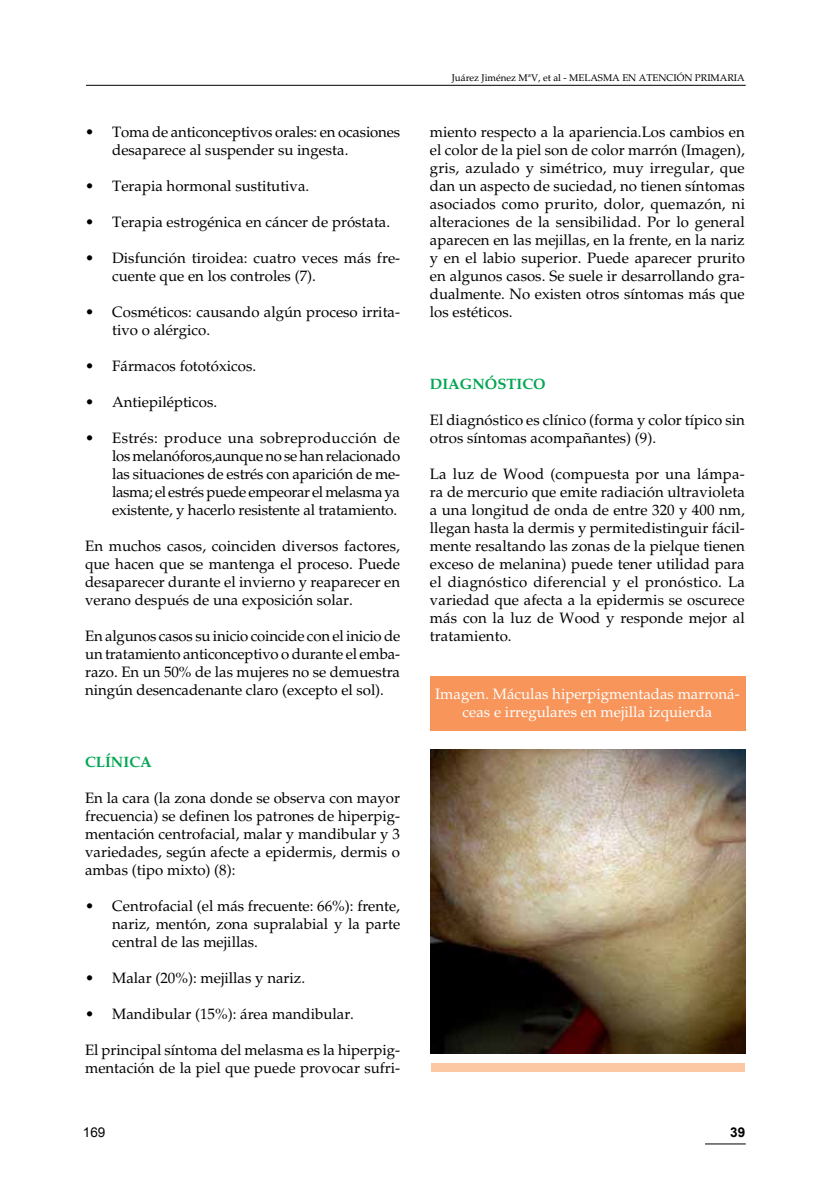
<style>
.page{position:relative;width:830px;height:1191px;background:#fff}
.page>*{position:absolute;margin:0;border:0;box-sizing:border-box;transform-origin:0 0}
.t1{font:15px/18px "Palatino";color:#000;text-align:justify}
.t2{font:15px/18px "Palatino";color:#fff;text-align:center}
.t3{font:700 15px "Palatino";color:#00a651}
.t4{font:13.5px "Arial";color:#000}
.t5{font:700 13.5px "Arial";color:#000}
.t6{font:9.75px "Palatino";color:#000}
</style>
<div class="page">
<hr style="left:704px;top:1143px;width:41px;height:1px;background:#000">
<hr style="left:86px;top:85px;width:659px;height:1px;background:#000">
<div style="left:429px;top:676px;width:315px;height:55px;background:#f7955b"></div>
<div style="left:430px;top:1063px;width:314px;height:9px;background:#fcc7a3"></div>
<img style="left:430px;top:749px;width:315px;height:304px">
<p class="t1" style="left:112px;top:123px;width:289px;text-indent:-27px">• Toma de anticonceptivos orales: en ocasiones desaparece al suspender su ingesta.</p>
<p class="t1" style="left:85px;top:177px;width:225px">• Terapia hormonal sustitutiva.</p>
<p class="t1" style="left:85px;top:213px;width:306px">• Terapia estrogénica en cáncer de próstata.</p>
<p class="t1" style="left:112px;top:249px;width:289px;text-indent:-27px">• Disfunción tiroidea: cuatro veces más fre&shy;cuente que en los controles (7).</p>
<p class="t1" style="left:112px;top:303px;width:289px;text-indent:-27px">• Cosméticos: causando algún proceso irrita&shy;tivo o alérgico.</p>
<p class="t1" style="left:85px;top:357px;width:172px">• Fármacos fototóxicos.</p>
<p class="t1" style="left:85px;top:393px;width:133px">• Antiepilépticos.</p>
<p class="t1" style="left:112px;top:429px;width:289px;text-indent:-27px">• Estrés: produce una sobreproducción de los melanóforos,aunque no se han relacionado las situaciones de estrés con aparición de me&shy;lasma; el estrés puede empeorar el melasma ya existente, y hacerlo resistente al tratamiento.</p>
<p class="t1" style="left:85px;top:537px;width:316px">En muchos casos, coinciden diversos factores, que hacen que se mantenga el proceso. Puede desaparecer durante el invierno y reaparecer en verano después de una exposición solar.</p>
<p class="t1" style="left:85px;top:627px;width:316px">En algunos casos su inicio coincide con el inicio de un tratamiento anticonceptivo o durante el emba&shy;razo. En un 50% de las mujeres no se demuestra ningún desencadenante claro (excepto el sol).</p>
<p class="t3" style="left:85px;top:753px;width:68px">CLÍNICA</p>
<p class="t1" style="left:85px;top:789px;width:316px">En la cara (la zona donde se observa con mayor frecuencia) se definen los patrones de hiperpig&shy;mentación centrofacial, malar y mandibular y 3 variedades, según afecte a epidermis, dermis o ambas (tipo mixto) (8):</p>
<p class="t1" style="left:112px;top:897px;width:289px;text-indent:-27px">• Centrofacial (el más frecuente: 66%): frente, nariz, mentón, zona supralabial y la parte central de las mejillas.</p>
<p class="t1" style="left:85px;top:969px;width:221px">• Malar (20%): mejillas y nariz.</p>
<p class="t1" style="left:85px;top:1005px;width:270px">• Mandibular (15%): área mandibular.</p>
<p class="t1" style="left:85px;top:1041px;width:316px">El principal síntoma del melasma es la hiperpig&shy;mentación de la piel que puede provocar sufri-</p>
<p class="t6" style="left:451px;top:72px;width:135px">Juárez Jiménez MªV, et al - Melasma</p>
<p class="t6" style="left:622px;top:72px;width:32px">en Atenci</p>
<p class="t6" style="left:676px;top:72px;width:32px">ón Primaria</p>
<p class="t1" style="left:429px;top:123px;width:316px">miento respecto a la apariencia.Los cambios en el color de la piel son de color marrón (Imagen), gris, azulado y simétrico, muy irregular, que dan un aspecto de suciedad, no tienen síntomas asociados como prurito, dolor, quemazón, ni alteraciones de la sensibilidad. Por lo general aparecen en las mejillas, en la frente, en la nariz y en el labio superior. Puede aparecer prurito en algunos casos. Se suele ir desarrollando gra&shy;dualmente. No existen otros síntomas más que los estéticos.</p>
<p class="t3" style="left:429px;top:375px;width:117px">DIAGNÓSTICO</p>
<p class="t1" style="left:429px;top:411px;width:316px">El diagnóstico es clínico (forma y color típico sin otros síntomas acompañantes) (9).</p>
<p class="t1" style="left:429px;top:465px;width:316px">La luz de Wood (compuesta por una lámpa&shy;ra de mercurio que emite radiación ultravioleta a una longitud de onda de entre 320 y 400 nm, llegan hasta la dermis y permitedistinguir fácil&shy;mente resaltando las zonas de la pielque tienen exceso de melanina) puede tener utilidad para el diagnóstico diferencial y el pronóstico. La variedad que afecta a la epidermis se oscurece más con la luz de Wood y responde mejor al tratamiento.</p>
<p class="t2" style="left:435px;top:685px;width:306px">Imagen. Máculas hiperpigmentadas marroná&shy;ceas e irregulares en mejilla izquierda</p>
<p class="t4" style="left:83px;top:1123px;width:24px">169</p>
<p class="t5" style="left:730px;top:1122px;width:17px">39</p>
</div>
